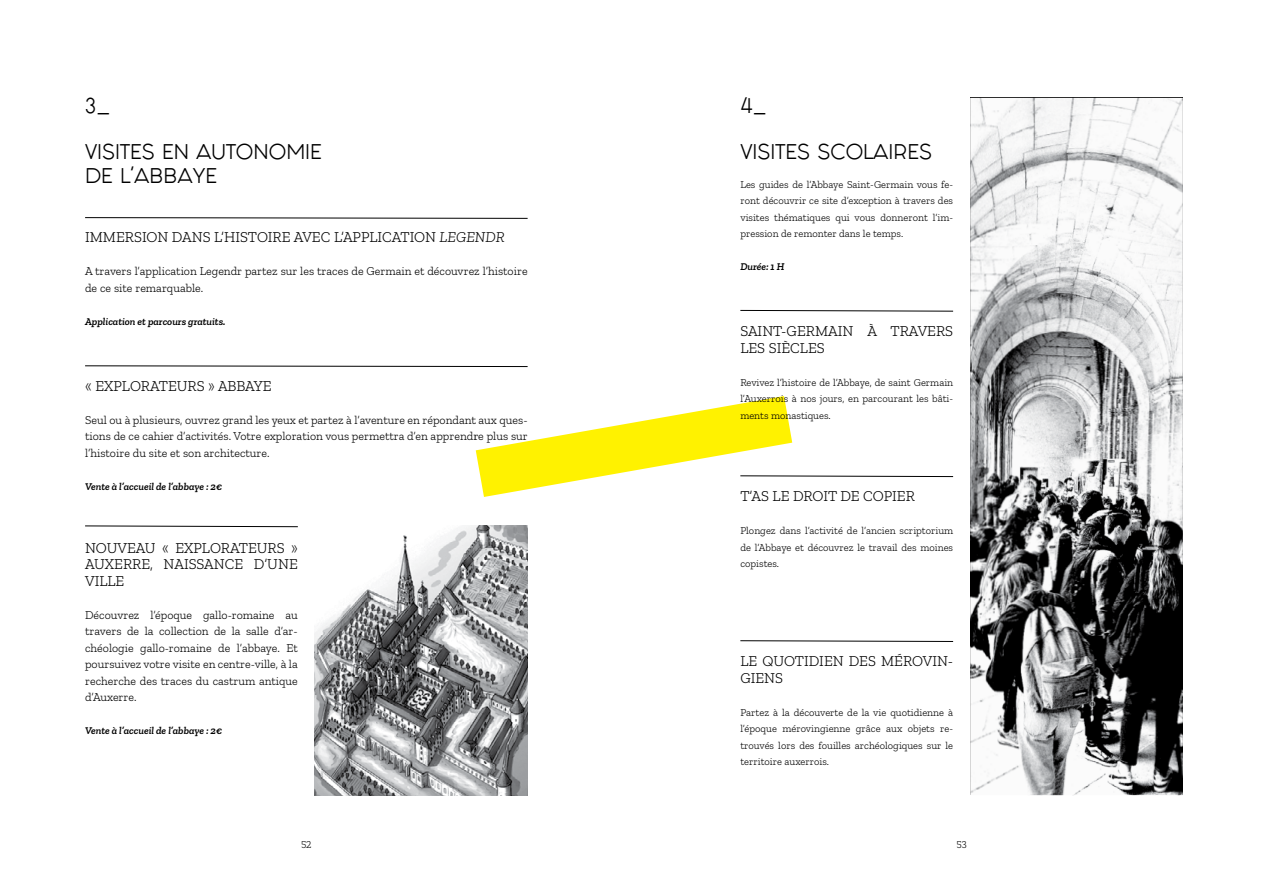
<style>
.page{position:relative;width:1268px;height:893px;background:#fff}
.page>*{position:absolute;margin:0;border:0;box-sizing:border-box;transform-origin:0 0}
.t1{font:18px/24px "Fashion Fetish";color:#000}
.t2{font:300 15px/16.5px "Zilla Slab";color:#000}
.t3{font:300 12px/16.5px "Zilla Slab";color:#000;text-align:justify}
.t4{font:300 10.5px/16.5px "Zilla Slab";color:#000;text-align:justify}
.t5{font:italic 600 10.5px "Zilla Slab";color:#000}
.s1{font-style:italic}
</style>
<div class="page">
<img style="left:315px;top:526px;width:212px;height:269px">
<svg style="left:85px;top:365px;width:443px;height:2px"></svg>
<svg style="left:85px;top:525px;width:213px;height:2px"></svg>
<svg style="left:85px;top:217px;width:443px;height:2px"></svg>
<img style="left:970px;top:98px;width:212px;height:697px">
<svg style="left:740px;top:310px;width:213px;height:2px"></svg>
<svg style="left:740px;top:640px;width:213px;height:2px"></svg>
<svg style="left:475px;top:396px;width:478px;height:101px"></svg>
<h1 class="t1" style="left:85px;top:94px;width:27px">3_</h1>
<h1 class="t1" style="left:85px;top:140px;width:238px">VISITES EN AUTONOMIE<br>DE L’ABBAYE</h1>
<h2 class="t2" style="left:85px;top:229px;width:421px">IMMERSION DANS L’HISTOIRE AVEC L’APPLICATION <span class="s1">LEGENDR</span></h2>
<p class="t3" style="left:85px;top:263px;width:444px">A travers l’application Legendr partez sur les traces de Germain et découvrez l’histoire de ce site remarquable.</p>
<p class="t5" style="left:85px;top:315px;width:142px">Application et parcours gratuits.</p>
<h2 class="t2" style="left:85px;top:378px;width:188px">« EXPLORATEURS » ABBAYE</h2>
<p class="t3" style="left:85px;top:412px;width:444px">Seul ou à plusieurs, ouvrez grand les yeux et partez à l’aventure en répondant aux ques&shy;tions de ce cahier d’activités. Votre exploration vous permettra d’en apprendre plus sur l’histoire du site et son architecture.</p>
<p class="t5" style="left:85px;top:480px;width:139px">Vente à l’accueil de l’abbaye : 2€</p>
<h2 class="t2" style="left:85px;top:539px;width:214px;text-align:justify">NOUVEAU « EXPLORATEURS » AUXERRE, NAISSANCE D’UNE VILLE</h2>
<p class="t3" style="left:85px;top:606px;width:214px">Découvrez l’époque gallo-romaine au travers de la collection de la salle d’ar&shy;chéologie gallo-romaine de l’abbaye. Et poursuivez votre visite en centre-ville, à la recherche des traces du castrum antique d’Auxerre.</p>
<p class="t5" style="left:85px;top:725px;width:139px">Vente à l’accueil de l’abbaye : 2€</p>
<h1 class="t1" style="left:740px;top:94px;width:28px">4_</h1>
<h1 class="t1" style="left:740px;top:140px;width:193px">VISITES SCOLAIRES</h1>
<p class="t4" style="left:740px;top:176px;width:214px">Les guides de l’Abbaye Saint-Germain vous fe&shy;ront découvrir ce site d’exception à travers des visites thématiques qui vous donneront l’im&shy;pression de remonter dans le temps.</p>
<p class="t5" style="left:740px;top:261px;width:45px">Durée: 1 H</p>
<h2 class="t2" style="left:740px;top:323px;width:214px">SAINT-GERMAIN À TRAVERS<br>LES SIÈCLES</h2>
<p class="t4" style="left:740px;top:374px;width:214px">Revivez l’histoire de l’Abbaye, de saint Germain l’Auxerrois à nos jours, en parcourant les bâti&shy;ments monastiques.</p>
<h2 class="t2" style="left:740px;top:488px;width:176px">T’AS LE DROIT DE COPIER</h2>
<p class="t4" style="left:740px;top:523px;width:214px">Plongez dans l’activité de l’ancien scriptorium de l’Abbaye et découvrez le travail des moines copistes.</p>
<h2 class="t2" style="left:740px;top:653px;width:214px">LE QUOTIDIEN DES MÉROVIN-<br>GIENS</h2>
<p class="t4" style="left:740px;top:704px;width:214px">Partez à la découverte de la vie quotidienne à l’époque mérovingienne grâce aux objets re&shy;trouvés lors des fouilles archéologiques sur le territoire auxerrois.</p>
<p class="t4" style="left:301px;top:836px;width:12px">52</p>
<p class="t4" style="left:956px;top:836px;width:12px">53</p>
</div>
